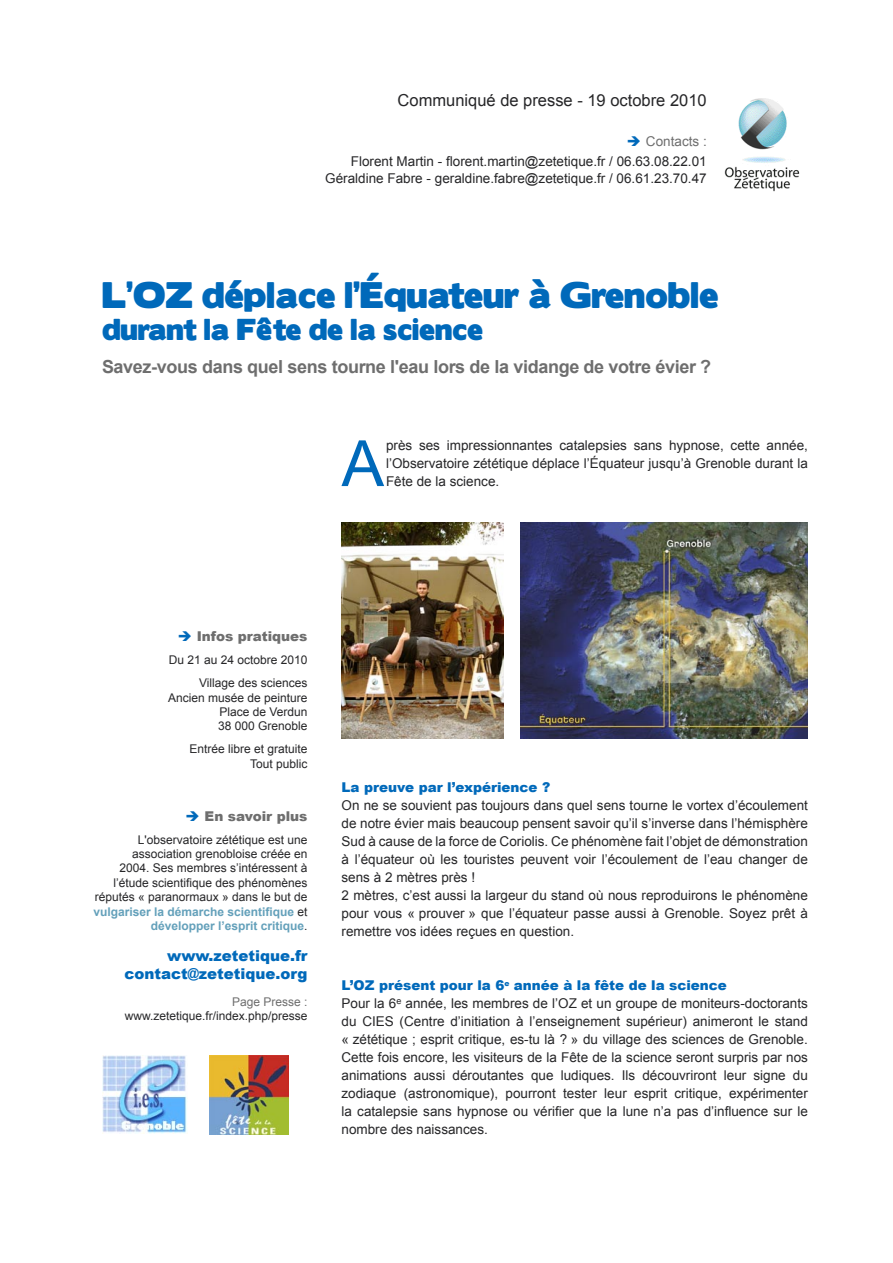
<style>
.page{position:relative;width:893px;height:1263px;background:#fff}
.page>*{position:absolute;margin:0;border:0;box-sizing:border-box;transform-origin:0 0}
.t1{font:63.75px "Arial";color:#0069ba}
.t2{font:33px "Boris Black Bloxx";color:#0069ba}
.t3{font:27px "Boris Black Bloxx";color:#0069ba}
.t4{font:700 18px "Arial";letter-spacing:-.02em;color:#6e6e6e}
.t5{font:16.5px "Arial";color:#262628}
.t6{font:900 15px/18px "Arial";color:#0069ba;text-align:right}
.t7{font:13.5px/18px "Arial";color:#262628}
.t8{font:900 13.5px "Arial";color:#6e6e6e}
.t9{font:900 13.5px "Arial";color:#0069ba}
.t10{font:12px/14.4px "Arial";color:#262628;text-align:right}
.t11{font:12px "Arial";color:#6e6e6e}
.s1{color:#0069ba}
.s2{color:#6e6e6e}
.s3{font-weight:700;color:#63a0ba}
.s4{font-weight:900;color:#0069ba}
</style>
<div class="page">
<img style="left:724px;top:98px;width:76px;height:93px">
<img style="left:521px;top:522px;width:287px;height:216px">
<img style="left:342px;top:522px;width:161px;height:216px">
<img style="left:209px;top:1055px;width:79px;height:79px">
<img style="left:102px;top:1055px;width:85px;height:79px">
<p class="t5" style="left:398px;top:90px;width:311px">Communiqué de presse - 19 octobre 2010</p>
<p class="t7" style="left:351px;top:131px;width:357px;line-height:20.4px;text-align:right"><span class="s1">➔</span> <span class="s2">Contacts :<br></span>Florent Martin - florent.martin@zetetique.fr / 06.63.08.22.01</p>
<p class="t7" style="left:325px;top:169px;width:383px">Géraldine Fabre - geraldine.fabre@zetetique.fr / 06.61.23.70.47</p>
<h2 class="t2" style="left:102px;top:270px;width:618px">L’OZ déplace l’Équateur à Grenoble</h2>
<h3 class="t3" style="left:102px;top:309px;width:383px">durant la Fête de la science</h3>
<h3 class="t4" style="left:102px;top:355px;width:611px">Savez-vous dans quel sens tourne l'eau lors de la vidange de votre évier ?</h3>
<h1 class="t1" style="left:342px;top:422px;width:44px">A</h1>
<p class="t7" style="left:386px;top:436px;width:423px;text-align:justify">près ses impressionnantes catalepsies sans hypnose, cette année, l’Observatoire zététique déplace l’Équateur jusqu’à Grenoble durant la Fête de la science.</p>
<p class="t8" style="left:178px;top:627px;width:131px"><span class="s1">➔</span> Infos pratiques</p>
<p class="t10" style="left:169px;top:649px;width:140px;line-height:23px">Du 21 au 24 octobre 2010<br>Village des sciences</p>
<p class="t10" style="left:218px;top:690px;width:91px;text-align:justify;text-indent:-50px">Ancien musée de peinture Place de Verdun 38 000 Grenoble</p>
<p class="t10" style="left:189px;top:742px;width:120px">Entrée libre et gratuite<br>Tout public</p>
<p class="t8" style="left:186px;top:806px;width:123px"><span class="s1">➔</span> En savoir plus</p>
<p class="t10" style="left:93px;top:832px;width:216px">L'observatoire zététique est une association grenobloise créée en<br>2004. Ses membres s’intéressent à l’étude scientifique des phénomènes réputés « paranormaux » dans le but de <span class="s3">vulgariser la démarche scientifique</span> et <span class="s3">développer l’esprit critique</span>.</p>
<p class="t6" style="left:124px;top:946px;width:185px">www.zetetique.fr contact@zetetique.org</p>
<p class="t11" style="left:232px;top:994px;width:77px">Page Presse :</p>
<p class="t10" style="left:125px;top:1009px;width:184px">www.zetetique.fr/index.php/presse</p>
<p class="t9" style="left:342px;top:777px;width:210px">La preuve par l’expérience ?</p>
<p class="t7" style="left:342px;top:796px;width:468px">On ne se souvient pas toujours dans quel sens tourne le vortex d’écoulement de notre évier mais beaucoup pensent savoir qu’il s’inverse dans l’hémisphère Sud à cause de la force de Coriolis. Ce phénomène fait l’objet de démonstration à l’équateur où les touristes peuvent voir l’écoulement de l’eau changer de sens à 2 mètres près !<br>2 mètres, c’est aussi la largeur du stand où nous reproduirons le phénomène pour vous « prouver » que l’équateur passe aussi à Grenoble. Soyez prêt à remettre vos idées reçues en question.</p>
<p class="t7" style="left:342px;top:976px;width:468px"><span class="s4">L’OZ présent pour la 6</span><sup>e</sup> <span class="s4">année à la fête de la science<br></span>Pour la 6<sup>e</sup> année, les membres de l’OZ et un groupe de moniteurs-doctorants du CIES (Centre d’initiation à l’enseignement supérieur) animeront le stand « zététique ; esprit critique, es-tu là ? » du village des sciences de Grenoble.<br>Cette fois encore, les visiteurs de la Fête de la science seront surpris par nos animations aussi déroutantes que ludiques. Ils découvriront leur signe du zodiaque (astronomique), pourront tester leur esprit critique, expérimenter la catalepsie sans hypnose ou vérifier que la lune n’a pas d’influence sur le nombre des naissances.</p>
</div>
